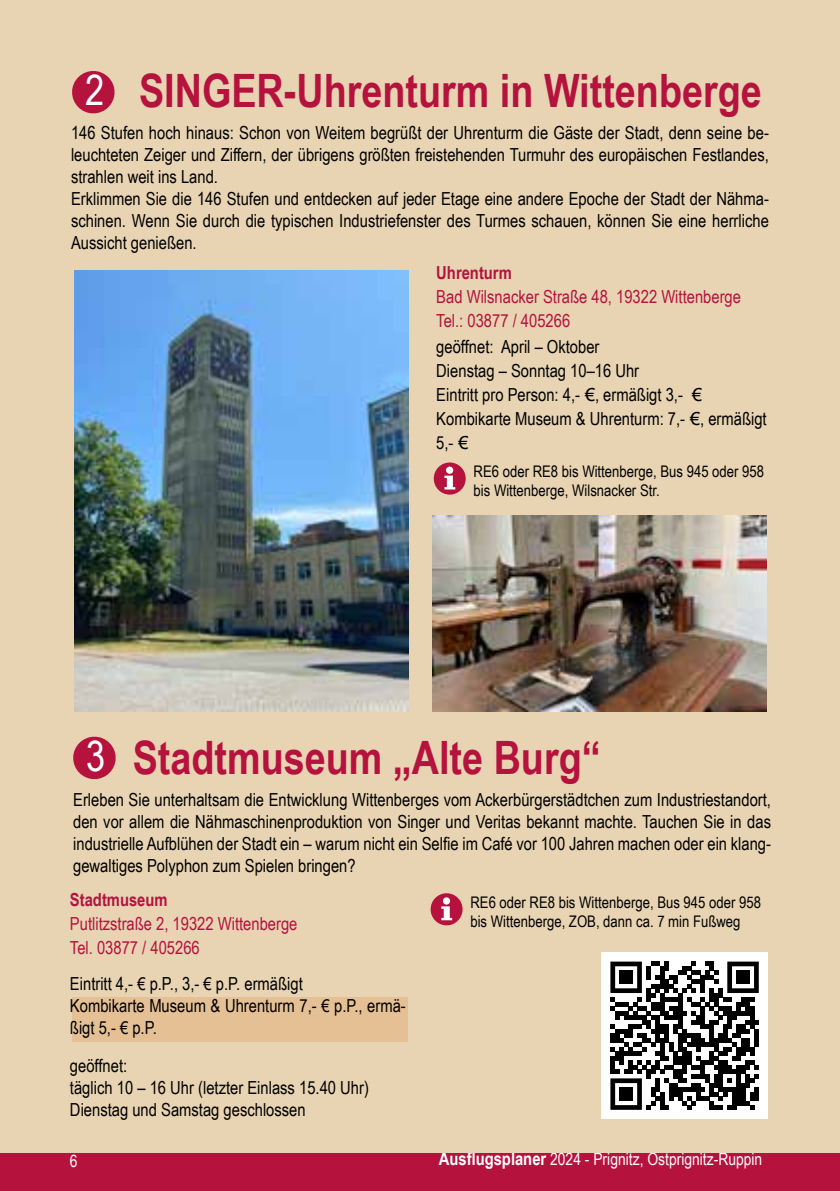
<style>
.page{position:relative;width:840px;height:1191px;background:#fff}
.page>*{position:absolute;margin:0;border:0;box-sizing:border-box;transform-origin:0 0}
.t1{font:700 46px "Arial Narrow";color:#b5123e}
.t2{font:41.8px "Arial Narrow";color:#fff}
.t3{font:18px/22px "Arial Narrow";color:#000}
.t4{font:18px/24px "Arial Narrow";color:#b5123e}
.t5{font:700 18px "Arial Narrow";color:#b5123e}
.t6{font:17px "Arial Narrow";color:#fff}
.t7{font:16px/19.2px "Arial Narrow";color:#000}
.s1{font-family:"Arial"}
.s2{font-weight:700;font-size:18px}
</style>
<div class="page">
<div style="left:0;top:1152px;width:839px;height:39px;background:#b5123e"></div>
<div style="left:0;top:0;width:839px;height:1152px;background:#e8d4b3"></div>
<div style="left:601px;top:952px;width:166px;height:166px;background:#fff"></div>
<svg style="left:610px;top:961px;width:148px;height:148px"></svg>
<div style="left:619px;top:970px;width:13px;height:14px;background:#000"></div>
<div style="left:735px;top:970px;width:14px;height:14px;background:#000"></div>
<div style="left:619px;top:1087px;width:13px;height:13px;background:#000"></div>
<img style="left:74px;top:270px;width:334px;height:441px">
<img style="left:432px;top:515px;width:334px;height:196px">
<svg style="left:72px;top:71px;width:43px;height:43px"></svg>
<hr style="left:839px;top:0;width:1px;height:1152px;background:#e8d4b3">
<div style="left:72px;top:997px;width:336px;height:45px;background:#e5c095"></div>
<svg style="left:73px;top:736px;width:43px;height:43px"></svg>
<div style="left:433px;top:462px;width:32px;height:32px;background:#b5123e;border-radius:50%"></div>
<svg style="left:444px;top:466px;width:11px;height:23px"></svg>
<div style="left:430px;top:893px;width:32px;height:32px;background:#b5123e;border-radius:50%"></div>
<svg style="left:441px;top:897px;width:11px;height:23px"></svg>
<h2 class="t2" style="left:85px;top:59px;width:21px">2</h2>
<h1 class="t1" style="left:139px;top:55px;width:624px">SINGER-Uhrenturm in Wittenberge</h1>
<p class="t3" style="left:71px;top:121px;width:699px">146 Stufen hoch hinaus: Schon von Weitem begrüßt der Uhrenturm die Gäste der Stadt, denn seine be&shy;leuchteten Zeiger und Ziffern, der übrigens größten freistehenden Turmuhr des europäischen Festlandes, strahlen weit ins Land.<br>Erklimmen Sie die 146 Stufen und entdecken auf jeder Etage eine andere Epoche der Stadt der Nähma&shy;schinen. Wenn Sie durch die typischen Industriefenster des Turmes schauen, können Sie eine herrliche Aussicht genießen.</p>
<p class="t5" style="left:436px;top:259px;width:77px">Uhrenturm</p>
<p class="t4" style="left:436px;top:284px;width:306px">Bad Wilsnacker Straße 48, 19322 Wittenberge<br>Tel.: 03877 / 405266</p>
<p class="t3" style="left:436px;top:334px;width:332px;line-height:24px">geöffnet: April – Oktober<br>Dienstag – Sonntag 10–16 Uhr<br>Eintritt pro Person: 4,- <span class="s1">€</span>, ermäßigt 3,- <span class="s1">€<br></span>Kombikarte Museum &amp; Uhrenturm: 7,- <span class="s1">€</span>, ermäßigt<br>5,- <span class="s1">€</span></p>
<p class="t7" style="left:473px;top:461px;width:292px">RE6 oder RE8 bis Wittenberge, Bus 945 oder 958 bis Wittenberge, Wilsnacker Str.</p>
<h2 class="t2" style="left:86px;top:725px;width:21px">3</h2>
<h1 class="t1" style="left:133px;top:722px;width:469px">Stadtmuseum „Alte Burg“</h1>
<p class="t3" style="left:73px;top:788px;width:699px;text-align:justify">Erleben Sie unterhaltsam die Entwicklung Wittenberges vom Ackerbürgerstädtchen zum Industriestandort, den vor allem die Nähmaschinenproduktion von Singer und Veritas bekannt machte. Tauchen Sie in das industrielle Aufblühen der Stadt ein – warum nicht ein Selfie im Café vor 100 Jahren machen oder ein klang&shy;gewaltiges Polyphon zum Spielen bringen?</p>
<p class="t5" style="left:70px;top:886px;width:99px">Stadtmuseum</p>
<p class="t4" style="left:70px;top:911px;width:229px">Putlitzstraße 2, 19322 Wittenberge<br>Tel. 03877 / 405266</p>
<p class="t3" style="left:70px;top:972px;width:337px">Eintritt 4,- € p.P., 3,- € p.P. ermäßigt<br>Kombikarte Museum &amp; Uhrenturm 7,- € p.P., ermä&shy;ßigt 5,- € p.P.</p>
<p class="t3" style="left:70px;top:1054px;width:300px">geöffnet:<br>täglich 10 – 16 Uhr (letzter Einlass 15.40 Uhr)<br>Dienstag und Samstag geschlossen</p>
<p class="t7" style="left:470px;top:891px;width:292px">RE6 oder RE8 bis Wittenberge, Bus 945 oder 958 bis Wittenberge, ZOB, dann ca. 7 min Fußweg</p>
<p class="t6" style="left:70px;top:1148px;width:9px">6</p>
<p class="t6" style="left:438px;top:1146px;width:325px"><span class="s2">Ausflugsplaner</span> 2024 - Prignitz, Ostprignitz-Ruppin</p>
</div>
